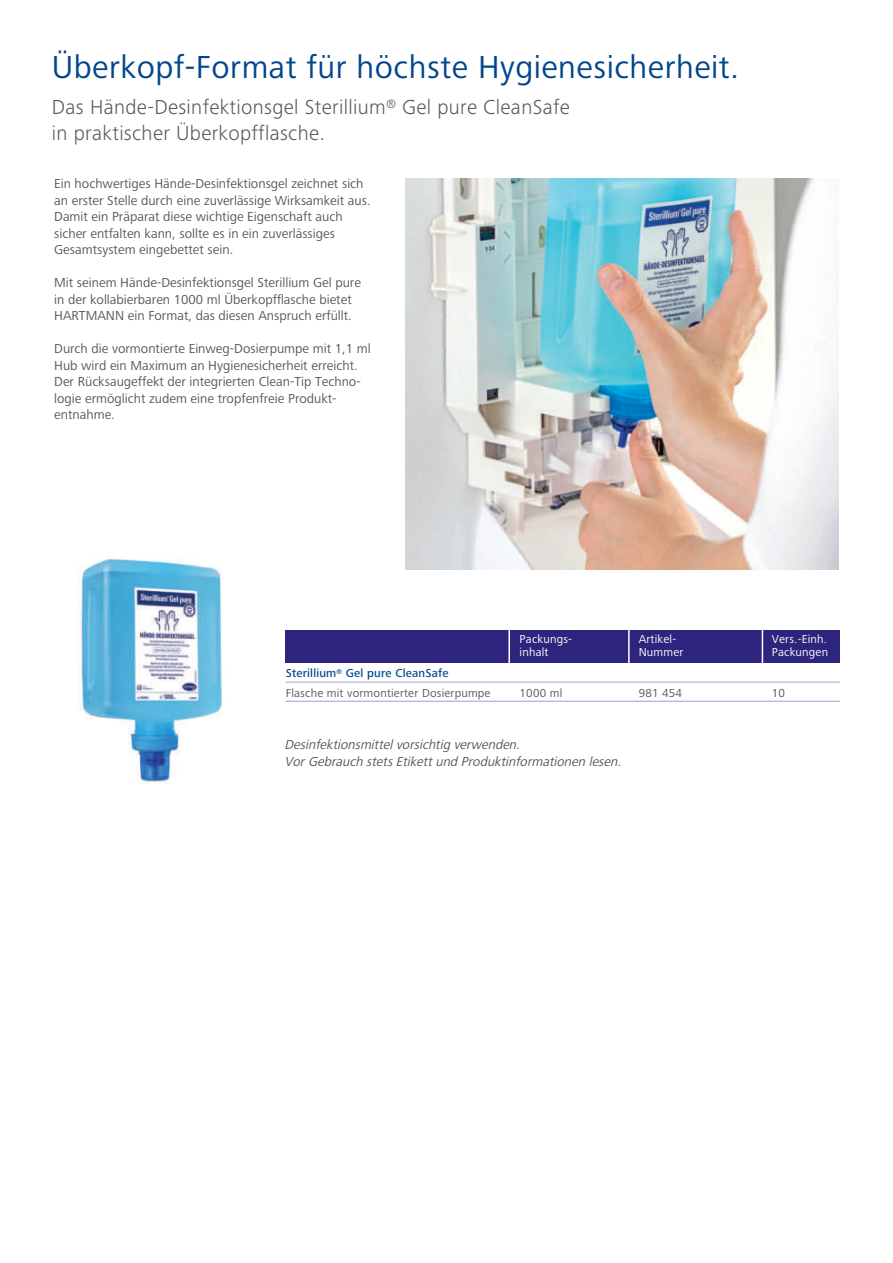
<style>
.page{position:relative;width:893px;height:1263px;background:#fff}
.page>*{position:absolute;margin:0;border:0;box-sizing:border-box;transform-origin:0 0}
.t1{font:33px "Frutiger Next LTW1 G";letter-spacing:.015em;color:#01468c}
.t2{font:300 21px/25.5px "Frutiger Next LTW1 G";letter-spacing:.015em;color:#57585a}
.t3{font:13.5px/16.5px "Frutiger Next LTW1 G";color:#57585a}
.t4{font:italic 13.5px/16.2px "Frutiger Next LTW1 G";color:#57585a}
.t5{font:12px/19.2px "Frutiger Next LTW1 G";letter-spacing:.015em;color:#57585a}
.t6{font:12px "Frutiger Next LTW1 G";letter-spacing:.015em;color:#fff}
.s1{font-weight:500;color:#01468c}
</style>
<div class="page">
<img style="left:405px;top:179px;width:434px;height:391px">
<img style="left:78px;top:559px;width:144px;height:225px">
<div style="left:286px;top:630px;width:554px;height:32px;background:#2d247d"></div>
<hr style="left:508px;top:629px;width:2px;height:35px;background:#fff">
<hr style="left:628px;top:628px;width:2px;height:36px;background:#fff">
<hr style="left:762px;top:629px;width:1px;height:36px;background:#fff">
<hr style="left:286px;top:682px;width:554px;height:1px;background:#9e9ece">
<hr style="left:286px;top:701px;width:554px;height:1px;background:#9e9ece">
<h1 class="t1" style="left:52px;top:50px;width:689px">Überkopf-Format für höchste Hygienesicherheit.</h1>
<h2 class="t2" style="left:52px;top:95px;width:520px">Das Hände-Desinfektionsgel Sterillium<sup>®</sup> Gel pure CleanSafe in praktischer Überkopfflasche.</h2>
<p class="t3" style="left:54px;top:176px;width:318px">Ein hochwertiges Hände-Desinfektionsgel zeichnet sich an erster Stelle durch eine zuverlässige Wirksamkeit aus.<br>Damit ein Präparat diese wichtige Eigenschaft auch sicher entfalten kann, sollte es in ein zuverlässiges Gesamtsystem eingebettet sein.</p>
<p class="t3" style="left:54px;top:275px;width:308px">Mit seinem Hände-Desinfektionsgel Sterillium Gel pure in der kollabierbaren 1000 ml Überkopfflasche bietet<br>HARTMANN ein Format, das diesen Anspruch erfüllt.</p>
<p class="t3" style="left:54px;top:341px;width:318px">Durch die vormontierte Einweg-Dosierpumpe mit 1,1 ml Hub wird ein Maximum an Hygienesicherheit erreicht.<br>Der Rücksaugeffekt der integrierten Clean-Tip Techno&shy;logie ermöglicht zudem eine tropfenfreie Produkt&shy;entnahme.</p>
<p class="t5" style="left:286px;top:664px;width:206px"><span class="s1">Sterillium</span><sup>®</sup> <span class="s1">Gel pure CleanSafe<br></span>Flasche mit vormontierter Dosierpumpe</p>
<p class="t6" style="left:520px;top:633px;width:54px">Packungs-</p>
<p class="t6" style="left:639px;top:633px;width:39px">Artikel-</p>
<p class="t6" style="left:772px;top:633px;width:57px">Vers.-Einh.</p>
<p class="t6" style="left:520px;top:646px;width:30px">inhalt</p>
<p class="t6" style="left:639px;top:646px;width:46px">Nummer</p>
<p class="t6" style="left:772px;top:646px;width:58px">Packungen</p>
<p class="t5" style="left:520px;top:683px;width:44px">1000 ml</p>
<p class="t5" style="left:639px;top:683px;width:45px">981 454</p>
<p class="t5" style="left:772px;top:683px;width:15px">10</p>
<p class="t4" style="left:284px;top:737px;width:341px">Desinfektionsmittel vorsichtig verwenden.<br>Vor Gebrauch stets Etikett und Produktinformationen lesen.</p>
</div>
